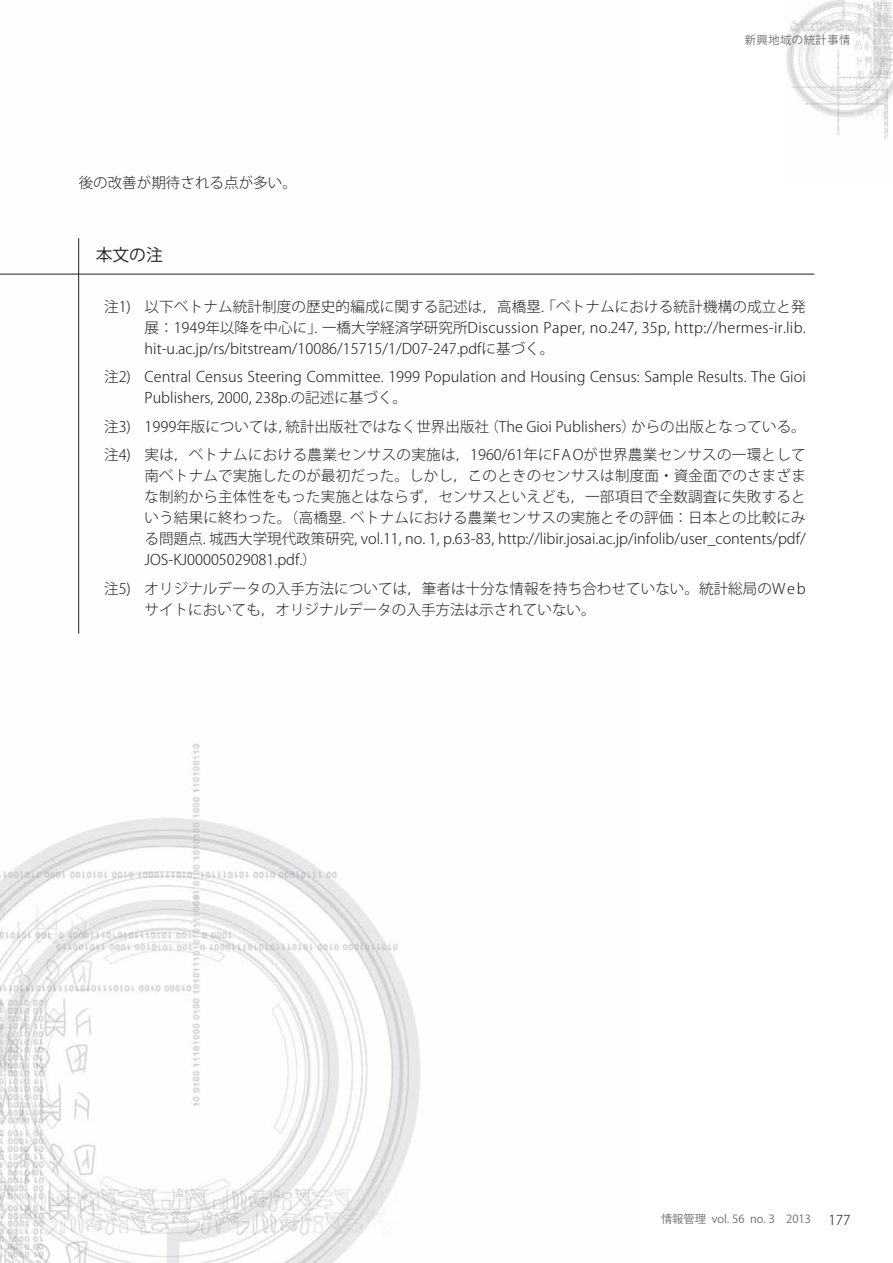
<style>
.page{position:relative;width:893px;height:1263px;background:#fff}
.page>*{position:absolute;margin:0;border:0;box-sizing:border-box;transform-origin:0 0}
.参考文献_見出し{font:16.8px "Koz Go Pro";color:#231f20}
.本文の注{font:300 14.55px/21px "Koz Go Pro";color:#231f20;text-align:justify}
.本文{font:300 14.55px "Koz Go Pro";color:#231f20}
.t1{font:300 13.5px "Koz Go Pro";color:#231f20}
.ノンブル{font:11.25px "Koz Go Pro";color:#6c6d70}
.ノンブル-2{font:11.25px "Koz Go Pro";letter-spacing:.05em;color:#6c6d70}
</style>
<div class="page">
<img style="left:0;top:238px;width:638px;height:1025px">
<img style="left:786px;top:0;width:107px;height:139px">
<hr style="left:0;top:274px;width:814px;height:1px;background:#231f20">
<hr style="left:78px;top:238px;width:1px;height:396px;background:#231f20">
<p class="本文" style="left:79px;top:173px;width:220px">後の改善が期待される点が多い。</p>
<p class="ノンブル-2" style="left:745px;top:33px;width:107px">新興地域の統計事情</p>
<p class="参考文献_見出し" style="left:96px;top:244px;width:69px">本文の注</p>
<p class="本文の注" style="left:145px;top:296px;width:663px;text-indent:-40px">注1) 以下ベトナム統計制度の歴史的編成に関する記述は，高橋塁. 「ベトナムにおける統計機構の成立と発展：1949年以降を中心に」. 一橋大学経済学研究所Discussion Paper, no.247, 35p, http://hermes-ir.lib. hit-u.ac.jp/rs/bitstream/10086/15715/1/D07-247.pdfに基づく。</p>
<p class="本文の注" style="left:145px;top:367px;width:663px;text-indent:-40px">注2) Central Census Steering Committee. 1999 Population and Housing Census: Sample Results. The Gioi<br>Publishers, 2000, 238p.の記述に基づく。</p>
<p class="本文の注" style="left:104px;top:416px;width:703px">注3) 1999年版については，統計出版社ではなく世界出版社（The Gioi Publishers）からの出版となっている。</p>
<p class="本文の注" style="left:145px;top:445px;width:663px;text-indent:-40px">注4) 実は，ベトナムにおける農業センサスの実施は，1960/61年にFAOが世界農業センサスの一環として南ベトナムで実施したのが最初だった。しかし，このときのセンサスは制度面・資金面でのさまざまな制約から主体性をもった実施とはならず，センサスといえども，一部項目で全数調査に失敗するという結果に終わった。（高橋塁. ベトナムにおける農業センサスの実施とその評価：日本との比較にみる問題点. 城西大学現代政策研究, vol.11, no. 1, p.63-83, http://libir.josai.ac.jp/infolib/user_contents/pdf/ JOS-KJ00005029081.pdf.）</p>
<p class="本文の注" style="left:145px;top:578px;width:662px;text-indent:-40px">注5) オリジナルデータの入手方法については，筆者は十分な情報を持ち合わせていない。統計総局のWebサイトにおいても，オリジナルデータの入手方法は示されていない。</p>
<p class="ノンブル" style="left:661px;top:1212px;width:151px">情報管理 vol. 56 no. 3　2013</p>
<p class="t1" style="left:828px;top:1211px;width:24px">177</p>
</div>
